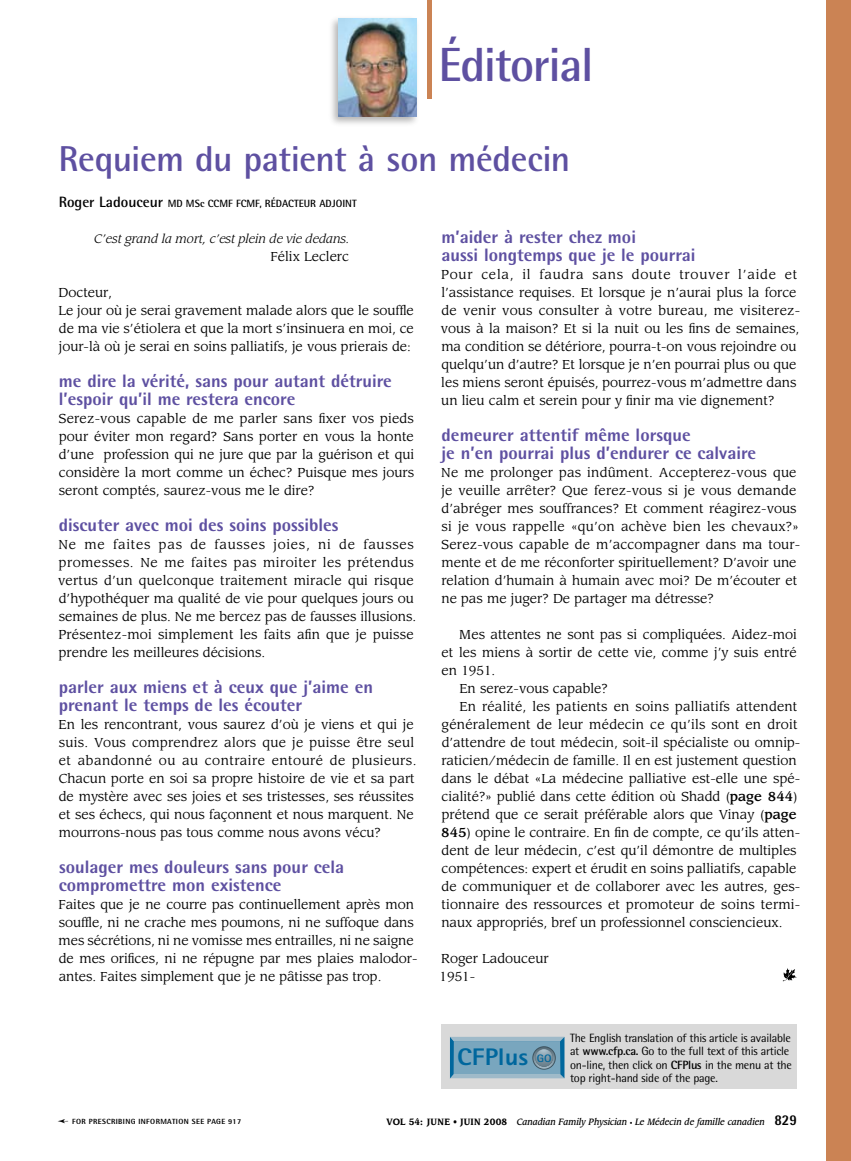
<style>
.page{position:relative;width:851px;height:1161px;background:#fff}
.page>*{position:absolute;margin:0;border:0;box-sizing:border-box;transform-origin:0 0}
.t1{font:700 48px "Rotis Semi Sans Std";letter-spacing:-.03em;color:#5e50a1}
.t2{font:700 36px "Rotis Semi Sans Std";letter-spacing:-.015em;color:#5e50a1}
.t3{font:800 24px "Rotis Sans Serif Std";color:#00679d;scale:1.1 1}
.t4{font:800 18px/18px "Rotis Semi Sans Std";color:#5e50a1}
.t5{font:12.75px/18px "Leawood Std";color:#000}
.t6{font:12px/13.5px "Rotis Semi Sans Std";letter-spacing:-.02em;color:#000}
.t7{font:italic 12px "Leawood Std";color:#000}
.t8{font:700 10.5px "Rotis Semi Sans Std";color:#000}
.t9{font:italic 500 9px "Leawood Std";color:#000;scale:.9 1}
.t10{font:800 7.5px "Rotis Semi Sans Std";letter-spacing:.05em;color:#000}
.s1{font-size:15px}
.s2{font-weight:500}
.s3{font-weight:700;font-size:10.8px}
.s4{font-weight:700}
.s5{font-weight:700;font-style:normal}
.s6{font-style:normal;font-size:6px}
.s7{font-family:"Rotis Semi Sans Std";font-weight:800;font-style:normal;font-size:15px}
</style>
<div class="page">
<div style="left:826px;top:0;width:24px;height:1161px;background:#cb8354"></div>
<div style="left:426px;top:0;width:5px;height:99px;background:#cb8354"></div>
<div style="left:328px;top:14px;width:93px;height:114px;background:#000;opacity:.3"></div>
<img style="left:338px;top:19px;width:78px;height:98px">
<div style="left:441px;top:1025px;width:355px;height:64px;background:#d9d9d9"></div>
<svg style="left:450px;top:1037px;width:114px;height:41px;background:#78a3ba"></svg>
<svg style="left:782px;top:968px;width:15px;height:13px"></svg>
<h1 class="t1" style="left:438px;top:35px;width:156px">Éditorial</h1>
<h2 class="t2" style="left:59px;top:137px;width:513px">Requiem du patient à son médecin</h2>
<p class="t8" style="left:59px;top:197px;width:299px"><span class="s1">Roger Ladouceur</span> MD MSc CCMF FCMF, RÉDACTEUR ADJOINT</p>
<p class="t7" style="left:94px;top:231px;width:257px">C’est grand la mort, c’est plein de vie dedans.</p>
<p class="t5" style="left:270px;top:248px;width:80px">Félix Leclerc</p>
<p class="t5" style="left:59px;top:284px;width:357px">Docteur,<br>Le jour où je serai gravement malade alors que le souffle de ma vie s’étiolera et que la mort s’insinuera en moi, ce jour-là où je serai en soins palliatifs, je vous prierais de:</p>
<h3 class="t4" style="left:59px;top:372px;width:334px">me dire la vérité, sans pour autant détruire l’espoir qu’il me restera encore</h3>
<p class="t5" style="left:59px;top:410px;width:357px;text-align:justify">Serez-vous capable de me parler sans fixer vos pieds pour éviter mon regard? Sans porter en vous la honte d’une profession qui ne jure que par la guérison et qui considère la mort comme un échec? Puisque mes jours seront comptés, saurez-vous me le dire?</p>
<h3 class="t4" style="left:59px;top:516px;width:281px">discuter avec moi des soins possibles</h3>
<p class="t5" style="left:58px;top:536px;width:360px">Ne me faites pas de fausses joies, ni de fausses promesses. Ne me faites pas miroiter les prétendus vertus d’un quelconque traitement miracle qui risque d’hypothéquer ma qualité de vie pour quelques jours ou semaines de plus. Ne me bercez pas de fausses illusions.<br>Présentez-moi simplement les faits afin que je puisse prendre les meilleures décisions.</p>
<h3 class="t4" style="left:59px;top:678px;width:316px">parler aux miens et à ceux que j’aime en prenant le temps de les écouter</h3>
<p class="t5" style="left:59px;top:716px;width:359px">En les rencontrant, vous saurez d’où je viens et qui je suis. Vous comprendrez alors que je puisse être seul et abandonné ou au contraire entouré de plusieurs.<br>Chacun porte en soi sa propre histoire de vie et sa part de mystère avec ses joies et ses tristesses, ses réussites et ses échecs, qui nous façonnent et nous marquent. Ne mourrons-nous pas tous comme nous avons vécu?</p>
<h3 class="t4" style="left:59px;top:858px;width:287px">soulager mes douleurs sans pour cela compromettre mon existence</h3>
<p class="t5" style="left:59px;top:896px;width:360px">Faites que je ne courre pas continuellement après mon souffle, ni ne crache mes poumons, ni ne suffoque dans mes sécrétions, ni ne vomisse mes entrailles, ni ne saigne de mes orifices, ni ne répugne par mes plaies malodor&shy;antes. Faites simplement que je ne pâtisse pas trop.</p>
<h3 class="t4" style="left:441px;top:228px;width:256px">m’aider à rester chez moi<br>aussi longtemps que je le pourrai</h3>
<p class="t5" style="left:441px;top:266px;width:361px">Pour cela, il faudra sans doute trouver l’aide et l’assistance requises. Et lorsque je n’aurai plus la force de venir vous consulter à votre bureau, me visiterez&shy;vous à la maison? Et si la nuit ou les fins de semaines, ma condition se détériore, pourra-t-on vous rejoindre ou quelqu’un d’autre? Et lorsque je n’en pourrai plus ou que les miens seront épuisés, pourrez-vous m’admettre dans un lieu calm et serein pour y finir ma vie dignement?</p>
<h3 class="t4" style="left:441px;top:426px;width:316px">demeurer attentif même lorsque<br>je n’en pourrai plus d’endurer ce calvaire</h3>
<p class="t5" style="left:441px;top:464px;width:360px">Ne me prolonger pas indûment. Accepterez-vous que je veuille arrêter? Que ferez-vous si je vous demande d’abréger mes souffrances? Et comment réagirez-vous si je vous rappelle «qu’on achève bien les chevaux?» Serez-vous capable de m’accompagner dans ma tour&shy;mente et de me réconforter spirituellement? D’avoir une relation d’humain à humain avec moi? De m’écouter et ne pas me juger? De partager ma détresse?</p>
<p class="t5" style="left:459px;top:626px;width:339px">Mes attentes ne sont pas si compliquées. Aidez-moi</p>
<p class="t5" style="left:441px;top:644px;width:356px">et les miens à sortir de cette vie, comme j’y suis entré</p>
<p class="t5" style="left:441px;top:662px;width:55px">en 1951.</p>
<p class="t5" style="left:459px;top:680px;width:150px">En serez-vous capable?</p>
<p class="t5" style="left:459px;top:698px;width:339px">En réalité, les patients en soins palliatifs attendent</p>
<p class="t5" style="left:441px;top:716px;width:357px">généralement de leur médecin ce qu’ils sont en droit</p>
<p class="t5" style="left:441px;top:734px;width:360px">d’attendre de tout médecin, soit-il spécialiste ou omnip-</p>
<p class="t5" style="left:441px;top:752px;width:357px">raticien/médecin de famille. Il en est justement question</p>
<p class="t5" style="left:441px;top:770px;width:360px">dans le débat «La médecine palliative est-elle une spé-</p>
<p class="t5" style="left:441px;top:788px;width:358px">cialité?» publié dans cette édition où Shadd (<span class="s2">page 844</span>)</p>
<p class="t5" style="left:441px;top:806px;width:356px">prétend que ce serait préférable alors que Vinay (<span class="s2">page</span></p>
<p class="t5" style="left:441px;top:824px;width:360px"><span class="s2">845</span>) opine le contraire. En fin de compte, ce qu’ils atten-</p>
<p class="t5" style="left:441px;top:842px;width:356px">dent de leur médecin, c’est qu’il démontre de multiples</p>
<p class="t5" style="left:441px;top:860px;width:356px">compétences: expert et érudit en soins palliatifs, capable</p>
<p class="t5" style="left:441px;top:878px;width:360px">de communiquer et de collaborer avec les autres, ges-</p>
<p class="t5" style="left:441px;top:896px;width:360px">tionnaire des ressources et promoteur de soins termi-</p>
<p class="t5" style="left:441px;top:914px;width:342px">naux appropriés, bref un professionnel consciencieux.</p>
<p class="t5" style="left:439px;top:950px;width:111px">Roger Ladouceur<br>1951-</p>
<p class="t10" style="left:72px;top:1117px;width:170px">FOR PRESCRIBING INFORMATION SEE PAGE 917</p>
<h3 class="t3" style="left:457px;top:1042px;width:87px">CFPlus <span class="s3">GO</span></h3>
<p class="t6" style="left:570px;top:1031px;width:223px">The English translation of this article is available at <span class="s4">www.cfp.ca.</span> Go to the full text of this article on-line, then click on <span class="s4">CFPlus</span> in the menu at the top right-hand side of the page.</p>
<p class="t9" style="left:386px;top:1116px;width:457px"><span class="s5">VOL 54: JUNE • JUIN 2008</span> Canadian Family Physician <span class="s6">•</span> Le Médecin de famille canadien <span class="s7">829</span></p>
</div>
